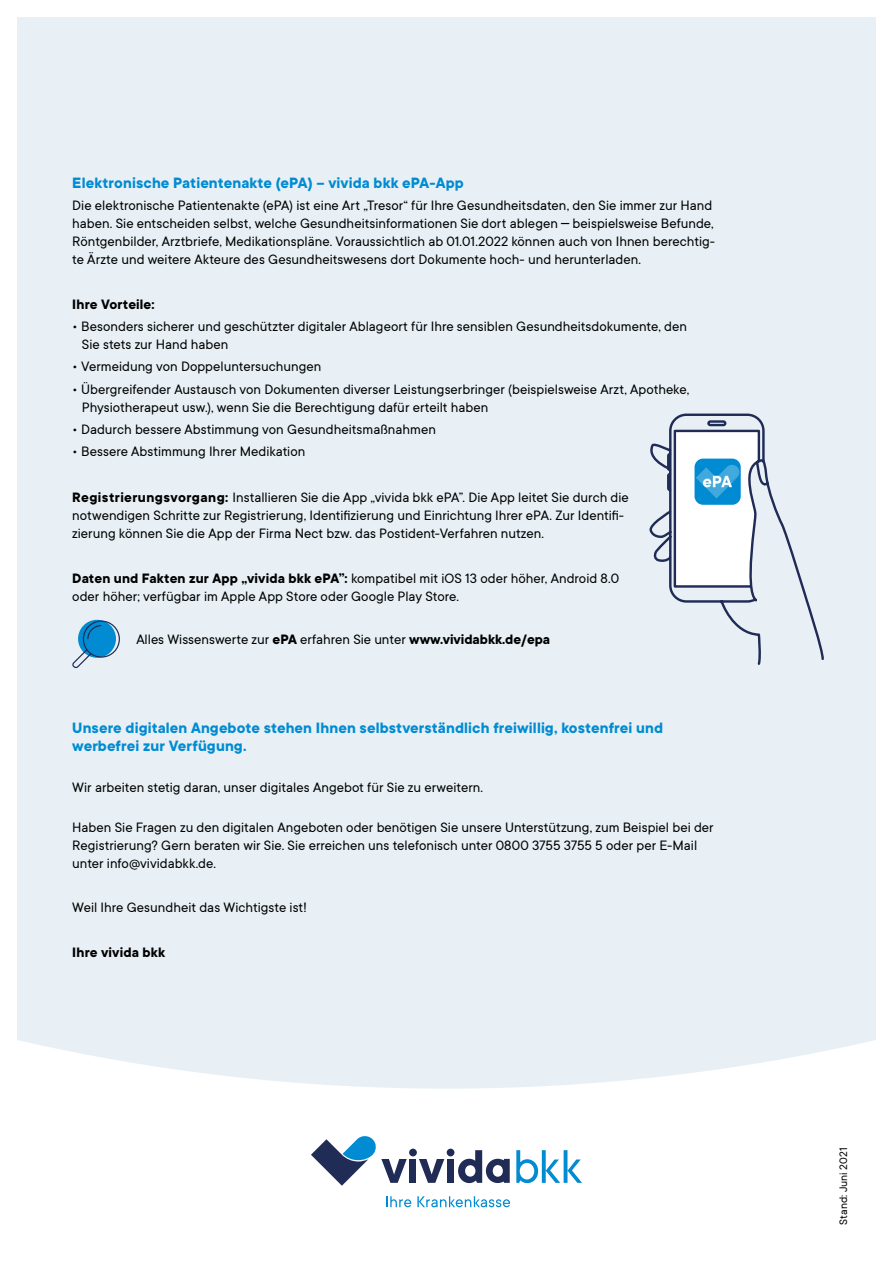
<style>
.page{position:relative;width:893px;height:1263px;background:#fff}
.page>*{position:absolute;margin:0;border:0;box-sizing:border-box;transform-origin:0 0}
.t1{font:700 16.5px/18px "TT Commons";letter-spacing:.005em;color:#008bd2}
.t2{font:15px/18px "TT Commons";color:#000}
.t3{font:700 15px "TT Commons";letter-spacing:.01em;color:#000}
.t4{font:12px "TT Commons";color:#000}
.s1{font-family:"The Sans B5 Plain"}
.s2{font-weight:700}
</style>
<div class="page">
<div style="left:17px;top:17px;width:859px;height:1072px;background:#e8f0f5"></div>
<svg style="left:516px;top:1150px;width:66px;height:33px"></svg>
<svg style="left:311px;top:1136px;width:96px;height:50px"></svg>
<div style="left:409px;top:1159px;width:7px;height:24px;background:#202b56"></div>
<svg style="left:419px;top:1159px;width:25px;height:24px"></svg>
<div style="left:447px;top:1159px;width:7px;height:24px;background:#202b56"></div>
<svg style="left:458px;top:1150px;width:52px;height:33px"></svg>
<div style="left:409px;top:1148px;width:8px;height:8px;background:#202b56;border-radius:50%"></div>
<div style="left:447px;top:1148px;width:7px;height:8px;background:#202b56;border-radius:50%"></div>
<svg style="left:386px;top:1196px;width:25px;height:11px"></svg>
<svg style="left:417px;top:1196px;width:93px;height:11px"></svg>
<svg style="left:648px;top:412px;width:177px;height:255px"></svg>
<img style="left:694px;top:459px;width:47px;height:46px">
<svg style="left:71px;top:620px;width:50px;height:51px;background:#7ab6d9"></svg>
<p class="t1" style="left:72px;top:173px;width:393px">Elektronische Patientenakte (ePA) – vivida bkk ePA-App</p>
<p class="t2" style="left:72px;top:196px;width:644px">Die elektronische Patientenakte (ePA) ist eine Art „Tresor“ für Ihre Gesundheitsdaten, den Sie immer zur Hand haben. Sie entscheiden selbst, welche Gesundheitsinformationen Sie dort ablegen <span class="s1">–</span> beispielsweise Befunde, Röntgenbilder, Arztbriefe, Medikationspläne. Voraussichtlich ab 01.01.2022 können auch von Ihnen berechtig&shy;te Ärzte und weitere Akteure des Gesundheitswesens dort Dokumente hoch- und herunterladen.</p>
<p class="t3" style="left:72px;top:294px;width:84px">Ihre Vorteile:</p>
<p class="t2" style="left:82px;top:317px;width:606px;text-indent:-10px">• Besonders sicherer und geschützter digitaler Ablageort für Ihre sensiblen Gesundheitsdokumente, den<br>Sie stets zur Hand haben</p>
<p class="t2" style="left:72px;top:357px;width:251px">• Vermeidung von Doppeluntersuchungen</p>
<p class="t2" style="left:82px;top:379px;width:609px;text-indent:-10px">• Übergreifender Austausch von Dokumenten diverser Leistungserbringer (beispielsweise Arzt, Apotheke,<br>Physiotherapeut usw.), wenn Sie die Berechtigung dafür erteilt haben</p>
<p class="t2" style="left:72px;top:420px;width:365px">• Dadurch bessere Abstimmung von Gesundheitsmaßnahmen</p>
<p class="t2" style="left:72px;top:442px;width:235px">• Bessere Abstimmung Ihrer Medikation</p>
<p class="t2" style="left:72px;top:488px;width:558px"><span class="s2">Registrierungsvorgang:</span> Installieren Sie die App „vivida bkk ePA”. Die App leitet Sie durch die notwendigen Schritte zur Registrierung, Identifizierung und Einrichtung Ihrer ePA. Zur Identifi&shy;zierung können Sie die App der Firma Nect bzw. das Postident-Verfahren nutzen.</p>
<p class="t2" style="left:72px;top:568px;width:548px"><span class="s2">Daten und Fakten zur App „vivida bkk ePA”:</span> kompatibel mit iOS 13 oder höher, Android 8.0 oder höher; verfügbar im Apple App Store oder Google Play Store.</p>
<p class="t2" style="left:136px;top:630px;width:415px">Alles Wissenswerte zur <span class="s2">ePA</span> erfahren Sie unter <span class="s2">www.vividabkk.de/epa</span></p>
<p class="t1" style="left:72px;top:719px;width:592px">Unsere digitalen Angebote stehen Ihnen selbstverständlich freiwillig, kostenfrei und werbefrei zur Verfügung.</p>
<p class="t2" style="left:72px;top:778px;width:412px">Wir arbeiten stetig daran, unser digitales Angebot für Sie zu erweitern.</p>
<p class="t2" style="left:72px;top:818px;width:643px">Haben Sie Fragen zu den digitalen Angeboten oder benötigen Sie unsere Unterstützung, zum Beispiel bei der<br>Registrierung? Gern beraten wir Sie. Sie erreichen uns telefonisch unter 0800 3755 3755 5 oder per E-Mail unter info@vividabkk.de.</p>
<p class="t2" style="left:72px;top:898px;width:236px">Weil Ihre Gesundheit das Wichtigste ist!</p>
<p class="t3" style="left:72px;top:942px;width:94px">Ihre vivida bkk</p>
<p class="t4" style="left:836px;top:1224px;width:78px;rotate:-90deg">Stand: Juni 2021</p>
</div>
